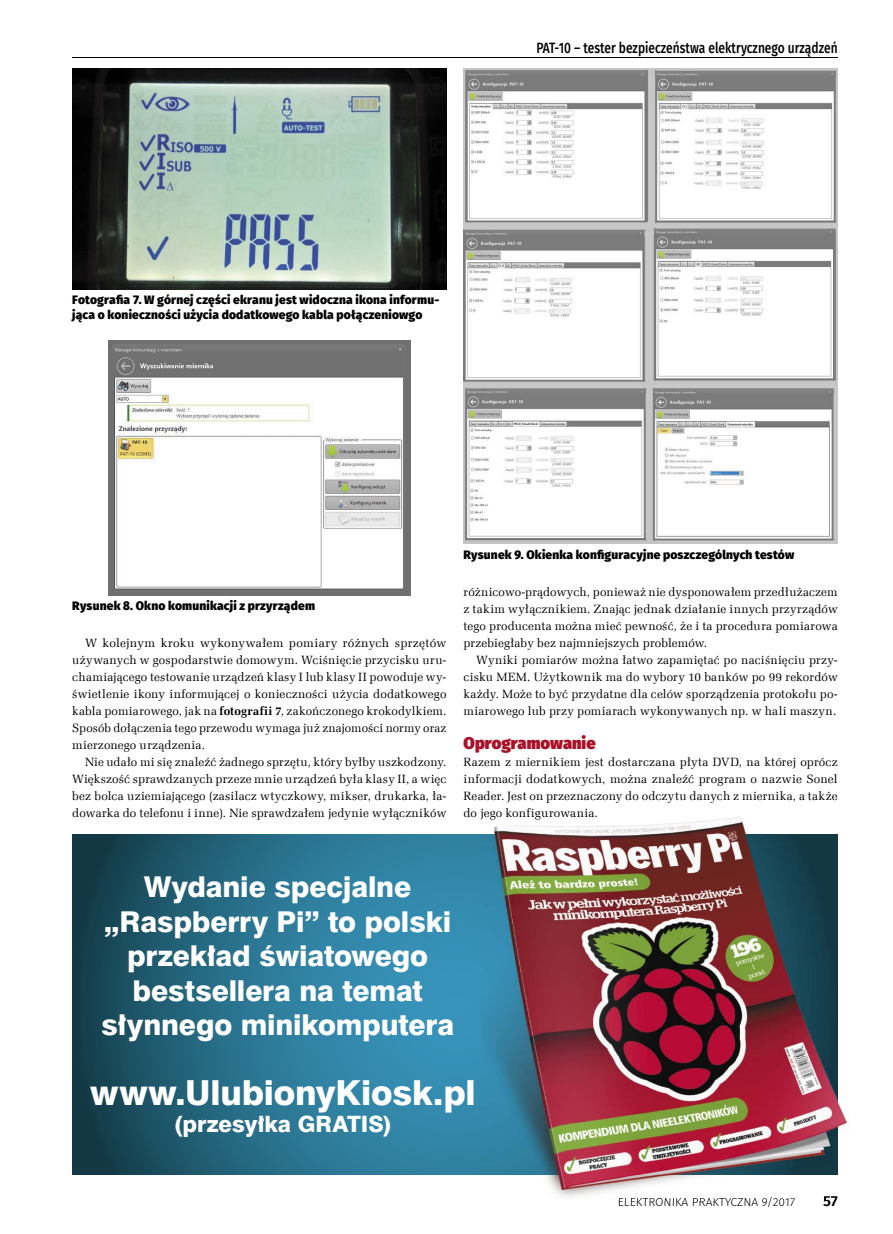
<style>
.page{position:relative;width:893px;height:1234px;background:#fff}
.page>*{position:absolute;margin:0;border:0;box-sizing:border-box;transform-origin:0 0}
.t1{font:34.5px "Swis 721 Hv EU";letter-spacing:-.005em;color:#fff}
.t2{font:28.65px/34.5px "Swis 721 Hv EU";letter-spacing:-.005em;color:#fff;text-align:center}
.t3{font:22.5px "Swis 721 Hv EU";color:#fff}
.t4{font:900 16.5px "Fira Sans";color:#a9132a}
.t5{font:500 15px "Fira Sans";color:#000;scale:.8 1}
.t6{font:600 15px "Fira Sans";color:#000}
.t7{font:12px/17px "Zapf Ellipt EU";letter-spacing:.015em;color:#000;text-align:justify}
.t8{font:800 12px/15px "Fira Sans";letter-spacing:.015em;color:#000}
.t9{font:300 12px "Fira Sans";color:#000}
.s1{font-weight:700}
</style>
<div class="page">
<hr style="left:72px;top:57px;width:766px;height:1px;background:#000">
<img style="left:72px;top:68px;width:374px;height:221px">
<img style="left:108px;top:340px;width:303px;height:255px">
<img style="left:463px;top:68px;width:375px;height:475px">
<svg style="left:72px;top:834px;width:409px;height:340px;background:#286f8b"></svg>
<img style="left:481px;top:817px;width:265px;height:16px">
<img style="left:798px;top:1102px;width:50px;height:97px">
<img style="left:481px;top:1174px;width:317px;height:23px">
<img style="left:823px;top:1195px;width:14px;height:4px">
<img style="left:619px;top:1196px;width:176px;height:3px">
<img style="left:481px;top:816px;width:116px;height:3px">
<img style="left:481px;top:833px;width:357px;height:341px">
<p class="t5" style="left:536px;top:36px;width:378px">PAT-10 – tester bezpieczeństwa elektrycznego urządzeń</p>
<p class="t8" style="left:72px;top:291px;width:368px">Fotografia 7. W górnej części ekranu jest widoczna ikona informu&shy;jąca o konieczności użycia dodatkowego kabla połączeniowgo</p>
<p class="t8" style="left:72px;top:597px;width:244px">Rysunek 8. Okno komunikacji z przyrządem</p>
<p class="t7" style="left:72px;top:634px;width:376px;text-indent:13px">W kolejnym kroku wykonywałem pomiary różnych sprzętów używanych w gospodarstwie domowym. Wciśnięcie przycisku uru&shy;chamiającego testowanie urządzeń klasy I lub klasy II powoduje wy&shy;świetlenie ikony informującej o konieczności użycia dodatkowego kabla pomiarowego, jak na <span class="s1">fotografii 7</span>, zakończonego krokodylkiem.<br>Sposób dołączenia tego przewodu wymaga już znajomości normy oraz mierzonego urządzenia.</p>
<p class="t7" style="left:72px;top:753px;width:376px;text-indent:13px">Nie udało mi się znaleźć żadnego sprzętu, który byłby uszkodzony.<br>Większość sprawdzanych przeze mnie urządzeń była klasy II, a więc bez bolca uziemiającego (zasilacz wtyczkowy, mikser, drukarka, ła&shy;dowarka do telefonu i inne). Nie sprawdzałem jedynie wyłączników</p>
<p class="t8" style="left:463px;top:546px;width:332px">Rysunek 9. Okienka konfiguracyjne poszczególnych testów</p>
<p class="t7" style="left:463px;top:583px;width:376px">różnicowo-prądowych, ponieważ nie dysponowałem przedłużaczem z takim wyłącznikiem. Znając jednak działanie innych przyrządów tego producenta można mieć pewność, że i ta procedura pomiarowa przebiegłaby bez najmniejszych problemów.</p>
<p class="t7" style="left:463px;top:651px;width:376px;text-indent:13px">Wyniki pomiarów można łatwo zapamiętać po naciśnięciu przy&shy;cisku MEM. Użytkownik ma do wybory 10 banków po 99 rekordów każdy. Może to być przydatne dla celów sporządzenia protokołu po&shy;miarowego lub przy pomiarach wykonywanych np. w hali maszyn.</p>
<h3 class="t4" style="left:463px;top:727px;width:134px">Oprogramowanie</h3>
<p class="t7" style="left:463px;top:753px;width:376px">Razem z miernikiem jest dostarczana płyta DVD, na której oprócz informacji dodatkowych, można znaleźć program o nazwie Sonel Reader. Jest on przeznaczony do odczytu danych z miernika, a także do jego konfigurowania.</p>
<h2 class="t2" style="left:101px;top:870px;width:355px">Wydanie specjalne „Raspberry Pi” to polski przekład światowego bestsellera na temat słynnego minikomputera</h2>
<h1 class="t1" style="left:90px;top:1071px;width:387px">www.UlubionyKiosk.pl</h1>
<h3 class="t3" style="left:174px;top:1109px;width:220px">(przesyłka GRATIS)</h3>
<p class="t9" style="left:618px;top:1193px;width:179px">ELEKTRONIKA PRAKTYCZNA 9/2017</p>
<p class="t6" style="left:823px;top:1188px;width:16px">57</p>
</div>
